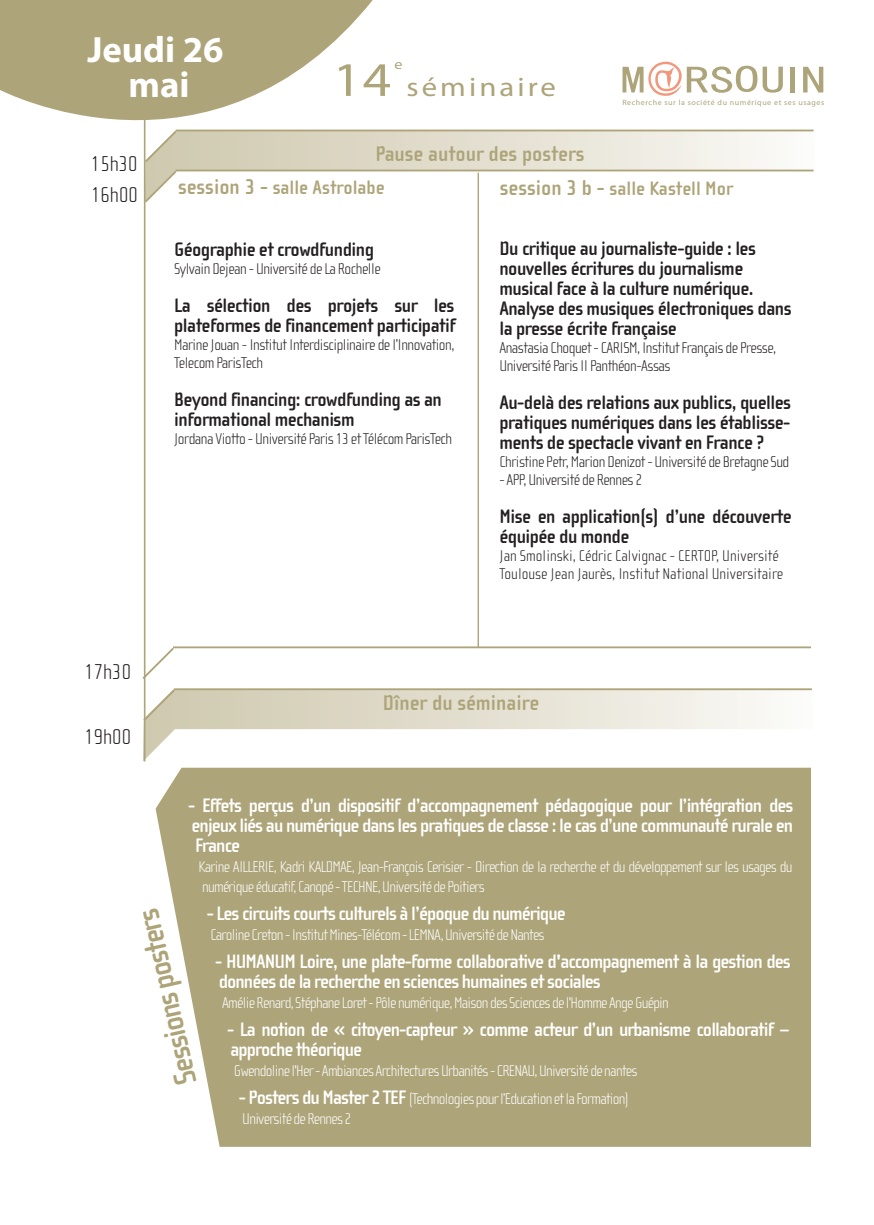
<style>
.page{position:relative;width:874px;height:1225px;background:#fff}
.page>*{position:absolute;margin:0;border:0;box-sizing:border-box;transform-origin:0 0}
.t1{font:700 36.6px/35.2px "Myriad Pro";color:#fff;text-align:center}
.t2{font:700 32px "Cholla Sans";color:#ada479}
.t3{font:27px "Myriad Pro";letter-spacing:.1em;color:#ada479;scale:1.14 1}
.t4{font:700 22px "Cholla Sans";color:#ada479}
.t5{font:100 22px/30.6px "Cholla Sans";color:#231f20}
.t6{font:700 20px/20px "Cholla Sans";letter-spacing:-.025em;color:#231f20}
.t7{font:700 20px/20px "Cholla Sans";letter-spacing:-.045em;color:#fff}
.t8{font:700 20px "Cholla Sans";color:#ada479}
.t9{font:100 16px/20px "Cholla Sans";letter-spacing:-.045em;color:#fff}
.t10{font:100 16px/18px "Cholla Sans";letter-spacing:-.03em;color:#231f20}
.t11{font:100 16px/18px "Cholla Sans";color:#231f20}
.t12{font:14px "Myriad Pro";color:#ada479;scale:1.14 1}
.t13{font:7.6px "Myriad";letter-spacing:.07em;color:#ada479;scale:1.04 1}
.s1{font-size:48.4px}
.s2{font-size:22px}
.s3{font-weight:700;font-size:20px}
</style>
<div class="page">
<svg style="left:143px;top:689px;width:669px;height:72px"></svg>
<svg style="left:373px;top:131px;width:441px;height:72px"></svg>
<div style="left:155px;top:767px;width:655px;height:379px;background:#ada479"></div>
<svg style="left:0;top:0;width:373px;height:172px;fill:#ada479"></svg>
<hr style="left:144px;top:37px;width:1px;height:724px;background:#ada479">
<hr style="left:175px;top:170px;width:638px;height:1px;background:#ada479">
<svg style="left:143px;top:129px;width:35px;height:75px"></svg>
<hr style="left:175px;top:130px;width:638px;height:1px;background:#ada479">
<hr style="left:477px;top:173px;width:1px;height:474px;background:#ada479">
<svg style="left:143px;top:687px;width:34px;height:36px"></svg>
<hr style="left:174px;top:688px;width:637px;height:2px;background:#ada479">
<svg style="left:142px;top:646px;width:34px;height:35px"></svg>
<hr style="left:173px;top:646px;width:637px;height:2px;background:#ada479">
<svg style="left:622px;top:61px;width:160px;height:35px"></svg>
<hr style="left:790px;top:67px;width:4px;height:25px;background:#ada479">
<svg style="left:803px;top:67px;width:19px;height:25px"></svg>
<h1 class="t1" style="left:87px;top:30px;width:137px">Jeudi 26 mai</h1>
<p class="t12" style="left:394px;top:55px;width:9px">е</p>
<h3 class="t3" style="left:333px;top:70px;width:197px"><span class="s1">14</span> séminaire</h3>
<p class="t13" style="left:622px;top:99px;width:195px">Recherche sur la société du numérique et ses usages</p>
<p class="t5" style="left:91px;top:149px;width:48px">15h30<br>16h00</p>
<p class="t5" style="left:84px;top:656px;width:48px">17h30</p>
<p class="t5" style="left:84px;top:722px;width:48px">19h00</p>
<p class="t4" style="left:375px;top:142px;width:210px">Pause autour des posters</p>
<p class="t8" style="left:178px;top:176px;width:208px"><span class="s2">session 3 -</span> salle Astrolabe</p>
<p class="t8" style="left:499px;top:178px;width:234px"><span class="s2">session 3 b -</span> salle Kastell Mor</p>
<p class="t6" style="left:174px;top:240px;width:201px">Géographie et crowdfunding</p>
<p class="t10" style="left:174px;top:260px;width:208px">Sylvain Dejean - Université de La Rochelle</p>
<p class="t6" style="left:174px;top:295px;width:283px">La sélection des projets sur les plateformes de financement participatif</p>
<p class="t10" style="left:174px;top:336px;width:282px">Marine Jouan - Institut Interdisciplinaire de l’Innovation,<br>Telecom ParisTech</p>
<p class="t6" style="left:174px;top:389px;width:269px">Beyond financing: crowdfunding as an informational mechanism</p>
<p class="t10" style="left:174px;top:430px;width:279px">Jordana Viotto - Université Paris 13 et Télécom ParisTech</p>
<p class="t6" style="left:499px;top:239px;width:294px">Du critique au journaliste-guide : les nouvelles écritures du journalisme musical face à la culture numérique.<br>Analyse des musiques électroniques dans la presse écrite française</p>
<p class="t10" style="left:499px;top:339px;width:278px">Anastasia Choquet - CARISM, Institut Français de Presse,<br>Université Paris II Panthéon-Assas</p>
<p class="t6" style="left:499px;top:393px;width:293px;text-align:justify">Au-delà des relations aux publics, quelles pratiques numériques dans les établisse&shy;ments de spectacle vivant en France ?</p>
<p class="t10" style="left:499px;top:453px;width:291px">Christine Petr, Marion Denizot - Université de Bretagne Sud</p>
<p class="t10" style="left:499px;top:471px;width:144px">- APP, Université de Rennes 2</p>
<p class="t6" style="left:499px;top:507px;width:294px">Mise en application(s) d’une découverte équipée du monde</p>
<p class="t11" style="left:499px;top:547px;width:285px">Jan Smolinski, Cédric Calvignac - CERTOP, Université<br>Toulouse Jean Jaurès, Institut National Universitaire</p>
<p class="t4" style="left:382px;top:691px;width:158px">Dîner du séminaire</p>
<p class="t7" style="left:188px;top:796px;width:606px;text-align:justify">- Effets perçus d’un dispositif d’accompagnement pédagogique pour l’intégration des enjeux liés au numérique dans les pratiques de classe : le cas d’une communauté rurale en France</p>
<p class="t9" style="left:198px;top:857px;width:595px">Karine AILLERIE, Kadri KALDMAE, Jean-François Cerisier - Direction de la recherche et du développement sur les usages du numérique éducatif, Canopé - TECHNE, Université de Poitiers</p>
<p class="t7" style="left:207px;top:904px;width:360px">- Les circuits courts culturels à l’époque du numérique</p>
<p class="t9" style="left:210px;top:925px;width:335px">Caroline Creton - Institut Mines-Télécom - LEMNA, Université de Nantes</p>
<p class="t7" style="left:215px;top:952px;width:577px">- HUMANUM Loire, une plate-forme collaborative d'accompagnement à la gestion des données de la recherche en sciences humaines et sociales</p>
<p class="t9" style="left:222px;top:993px;width:448px">Amélie Renard, Stéphane Loret - Pôle numérique, Maison des Sciences de l'Homme Ange Guépin</p>
<p class="t7" style="left:227px;top:1020px;width:564px">- La notion de « citoyen-capteur » comme acteur d’un urbanisme collaboratif – approche théorique</p>
<p class="t9" style="left:234px;top:1061px;width:405px">Gwendoline l'Her - Ambiances Architectures Urbanités - CRENAU, Université de nantes</p>
<p class="t9" style="left:239px;top:1089px;width:391px"><span class="s3">- Posters du Master 2 TEF</span> (Technologies pour l’Education et la Formation)<br>Université de Rennes 2</p>
<h2 class="t2" style="left:170px;top:1088px;width:181px;rotate:-103deg">Sessions posters</h2>
</div>
